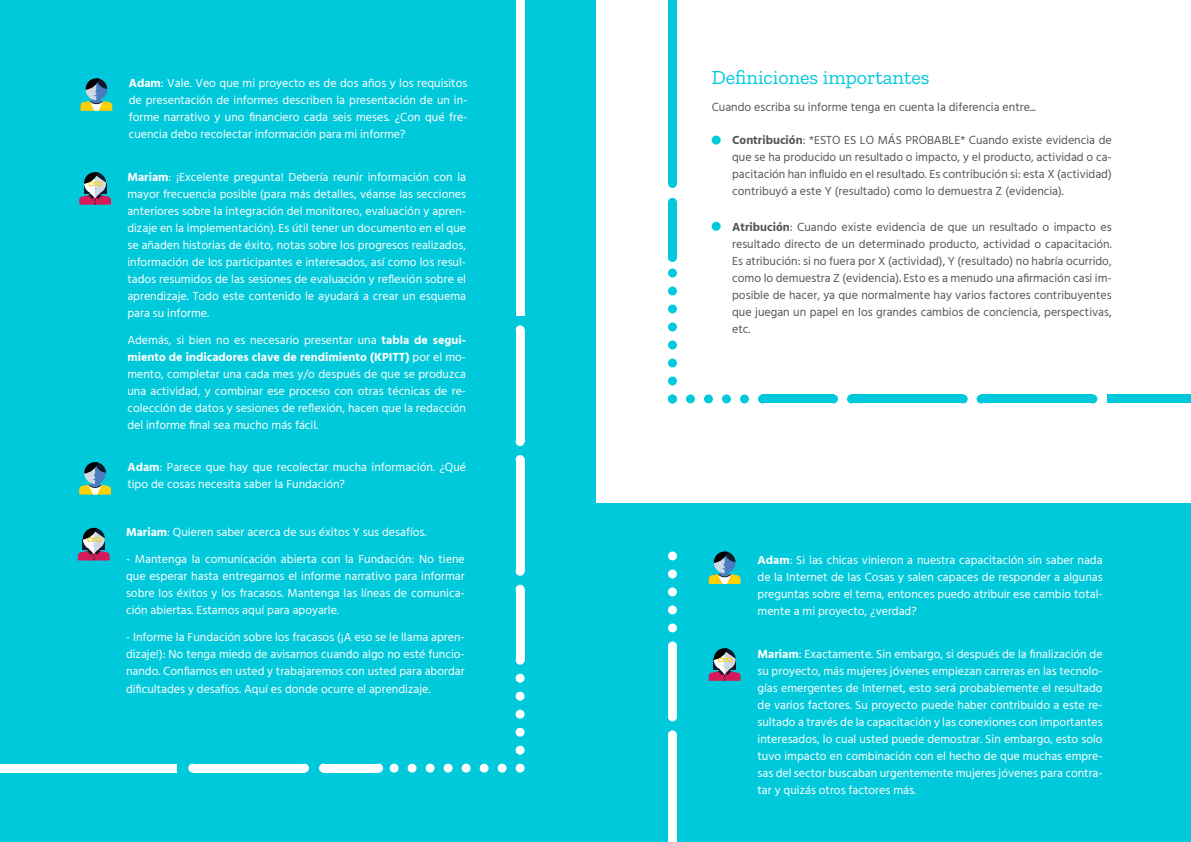
<style>
.page{position:relative;width:1191px;height:842px;background:#fff}
.page>*{position:absolute;margin:0;border:0;box-sizing:border-box;transform-origin:0 0}
.t1{font:20px "Zilla Slab";color:#00c9db}
.t2{font:12px/17px "Hind";color:#fff;text-align:justify}
.t3{font:12px/17px "Hind";color:#565656;text-align:justify}
.s1{font-weight:700}
</style>
<div class="page">
<div style="left:0;top:0;width:595px;height:842px;background:#00c9db"></div>
<svg style="left:79px;top:172px;width:32px;height:33px"></svg>
<svg style="left:80px;top:78px;width:32px;height:33px"></svg>
<svg style="left:78px;top:528px;width:32px;height:32px"></svg>
<svg style="left:79px;top:462px;width:32px;height:33px"></svg>
<div style="left:193px;top:764px;width:111px;height:8px;background:#fff"></div>
<div style="left:0;top:764px;width:176px;height:9px;background:#fff"></div>
<div style="left:319px;top:764px;width:9px;height:8px;background:#fff;border-radius:50%"></div>
<div style="left:323px;top:764px;width:55px;height:8px;background:#fff"></div>
<div style="left:374px;top:764px;width:9px;height:8px;background:#fff;border-radius:50%"></div>
<div style="left:515px;top:764px;width:9px;height:8px;background:#fff;border-radius:50%"></div>
<div style="left:497px;top:764px;width:9px;height:8px;background:#fff;border-radius:50%"></div>
<div style="left:479px;top:764px;width:9px;height:8px;background:#fff;border-radius:50%"></div>
<div style="left:461px;top:764px;width:9px;height:8px;background:#fff;border-radius:50%"></div>
<div style="left:443px;top:764px;width:9px;height:8px;background:#fff;border-radius:50%"></div>
<div style="left:425px;top:764px;width:9px;height:8px;background:#fff;border-radius:50%"></div>
<div style="left:407px;top:764px;width:9px;height:8px;background:#fff;border-radius:50%"></div>
<div style="left:389px;top:764px;width:9px;height:8px;background:#fff;border-radius:50%"></div>
<div style="left:300px;top:764px;width:9px;height:8px;background:#fff;border-radius:50%"></div>
<div style="left:188px;top:764px;width:9px;height:8px;background:#fff;border-radius:50%"></div>
<div style="left:515px;top:0;width:9px;height:315px;background:#fff"></div>
<div style="left:515px;top:746px;width:9px;height:9px;background:#fff;border-radius:50%"></div>
<div style="left:515px;top:728px;width:9px;height:9px;background:#fff;border-radius:50%"></div>
<div style="left:515px;top:710px;width:9px;height:9px;background:#fff;border-radius:50%"></div>
<div style="left:515px;top:692px;width:9px;height:9px;background:#fff;border-radius:50%"></div>
<div style="left:515px;top:674px;width:9px;height:9px;background:#fff;border-radius:50%"></div>
<div style="left:515px;top:656px;width:9px;height:9px;background:#fff;border-radius:50%"></div>
<div style="left:515px;top:589px;width:9px;height:71px;background:#fff"></div>
<div style="left:515px;top:585px;width:9px;height:9px;background:#fff;border-radius:50%"></div>
<div style="left:515px;top:330px;width:9px;height:112px;background:#fff"></div>
<div style="left:515px;top:459px;width:9px;height:112px;background:#fff"></div>
<div style="left:515px;top:325px;width:9px;height:9px;background:#fff;border-radius:50%"></div>
<div style="left:515px;top:437px;width:9px;height:9px;background:#fff;border-radius:50%"></div>
<div style="left:515px;top:455px;width:9px;height:9px;background:#fff;border-radius:50%"></div>
<div style="left:515px;top:567px;width:9px;height:9px;background:#fff;border-radius:50%"></div>
<div style="left:711px;top:136px;width:9px;height:9px;background:#00c9db;border-radius:50%"></div>
<div style="left:711px;top:222px;width:9px;height:9px;background:#00c9db;border-radius:50%"></div>
<div style="left:668px;top:198px;width:9px;height:9px;background:#00c9db;border-radius:50%"></div>
<div style="left:668px;top:202px;width:9px;height:55px;background:#00c9db"></div>
<div style="left:668px;top:253px;width:9px;height:9px;background:#00c9db;border-radius:50%"></div>
<div style="left:668px;top:376px;width:9px;height:9px;background:#00c9db;border-radius:50%"></div>
<div style="left:668px;top:358px;width:9px;height:9px;background:#00c9db;border-radius:50%"></div>
<div style="left:668px;top:340px;width:9px;height:9px;background:#00c9db;border-radius:50%"></div>
<div style="left:668px;top:322px;width:9px;height:9px;background:#00c9db;border-radius:50%"></div>
<div style="left:668px;top:304px;width:9px;height:9px;background:#00c9db;border-radius:50%"></div>
<div style="left:668px;top:286px;width:9px;height:9px;background:#00c9db;border-radius:50%"></div>
<div style="left:668px;top:268px;width:9px;height:9px;background:#00c9db;border-radius:50%"></div>
<div style="left:668px;top:0;width:9px;height:183px;background:#00c9db"></div>
<div style="left:668px;top:179px;width:9px;height:9px;background:#00c9db;border-radius:50%"></div>
<div style="left:981px;top:394px;width:111px;height:9px;background:#00c9db"></div>
<div style="left:1107px;top:394px;width:84px;height:9px;background:#00c9db"></div>
<div style="left:668px;top:394px;width:9px;height:9px;background:#00c9db;border-radius:50%"></div>
<div style="left:686px;top:394px;width:9px;height:9px;background:#00c9db;border-radius:50%"></div>
<div style="left:704px;top:394px;width:9px;height:9px;background:#00c9db;border-radius:50%"></div>
<div style="left:722px;top:394px;width:9px;height:9px;background:#00c9db;border-radius:50%"></div>
<div style="left:740px;top:394px;width:9px;height:9px;background:#00c9db;border-radius:50%"></div>
<div style="left:758px;top:394px;width:9px;height:9px;background:#00c9db;border-radius:50%"></div>
<div style="left:762px;top:394px;width:71px;height:9px;background:#00c9db"></div>
<div style="left:829px;top:394px;width:9px;height:9px;background:#00c9db;border-radius:50%"></div>
<div style="left:851px;top:394px;width:112px;height:9px;background:#00c9db"></div>
<div style="left:1088px;top:394px;width:9px;height:9px;background:#00c9db;border-radius:50%"></div>
<div style="left:976px;top:394px;width:9px;height:9px;background:#00c9db;border-radius:50%"></div>
<div style="left:958px;top:394px;width:9px;height:9px;background:#00c9db;border-radius:50%"></div>
<div style="left:847px;top:394px;width:9px;height:9px;background:#00c9db;border-radius:50%"></div>
<div style="left:595px;top:503px;width:596px;height:339px;background:#00c9db"></div>
<svg style="left:709px;top:551px;width:31px;height:33px"></svg>
<svg style="left:709px;top:648px;width:31px;height:33px"></svg>
<div style="left:668px;top:551px;width:9px;height:9px;background:#fff;border-radius:50%"></div>
<div style="left:668px;top:569px;width:9px;height:9px;background:#fff;border-radius:50%"></div>
<div style="left:668px;top:587px;width:9px;height:9px;background:#fff;border-radius:50%"></div>
<div style="left:668px;top:605px;width:9px;height:9px;background:#fff;border-radius:50%"></div>
<div style="left:668px;top:623px;width:9px;height:9px;background:#fff;border-radius:50%"></div>
<div style="left:668px;top:641px;width:9px;height:9px;background:#fff;border-radius:50%"></div>
<div style="left:668px;top:646px;width:9px;height:71px;background:#fff"></div>
<div style="left:668px;top:712px;width:9px;height:9px;background:#fff;border-radius:50%"></div>
<div style="left:668px;top:735px;width:9px;height:107px;background:#fff"></div>
<div style="left:668px;top:730px;width:9px;height:9px;background:#fff;border-radius:50%"></div>
<p class="t2" style="left:129px;top:75px;width:340px"><span class="s1">Adam</span>: Vale. Veo que mi proyecto es de dos años y los requisitos de presentación de informes describen la presentación de un in&shy;forme narrativo y uno financiero cada seis meses. ¿Con qué fre&shy;cuencia debo recolectar información para mi informe?</p>
<p class="t2" style="left:127px;top:169px;width:340px"><span class="s1">Mariam</span>: ¡Excelente pregunta! Debería reunir información con la mayor frecuencia posible (para más detalles, véanse las secciones anteriores sobre la integración del monitoreo, evaluación y apren&shy;dizaje en la implementación). Es útil tener un documento en el que se añaden historias de éxito, notas sobre los progresos realizados, información de los participantes e interesados, así como los resul&shy;tados resumidos de las sesiones de evaluación y reflexión sobre el aprendizaje. Todo este contenido le ayudará a crear un esquema para su informe.</p>
<p class="t2" style="left:127px;top:332px;width:340px">Además, si bien no es necesario presentar una <span class="s1">tabla de segui&shy;miento de indicadores clave de rendimiento (KPITT)</span> por el mo&shy;mento, completar una cada mes y/o después de que se produzca una actividad, y combinar ese proceso con otras técnicas de re&shy;colección de datos y sesiones de reflexión, hacen que la redacción del informe final sea mucho más fácil.</p>
<p class="t2" style="left:127px;top:459px;width:340px"><span class="s1">Adam</span>: Parece que hay que recolectar mucha información. ¿Qué tipo de cosas necesita saber la Fundación?</p>
<p class="t2" style="left:126px;top:525px;width:302px"><span class="s1">Mariam</span>: Quieren saber acerca de sus éxitos Y sus desafíos.</p>
<p class="t2" style="left:126px;top:552px;width:340px">- Mantenga la comunicación abierta con la Fundación: No tiene que esperar hasta entregarnos el informe narrativo para informar sobre los éxitos y los fracasos. Mantenga las líneas de comunica&shy;ción abiertas. Estamos aquí para apoyarle.</p>
<p class="t2" style="left:126px;top:630px;width:340px">- Informe la Fundación sobre los fracasos (¡A eso se le llama apren&shy;dizaje!): No tenga miedo de avisarnos cuando algo no esté funcio&shy;nando. Confiamos en usted y trabajaremos con usted para abordar dificultades y desafíos. Aquí es donde ocurre el aprendizaje.</p>
<h1 class="t1" style="left:711px;top:67px;width:219px">Definiciones importantes</h1>
<p class="t3" style="left:711px;top:100px;width:326px">Cuando escriba su informe tenga en cuenta la diferencia entre...</p>
<p class="t3" style="left:732px;top:133px;width:381px"><span class="s1">Contribución</span>: *ESTO ES LO MÁS PROBABLE* Cuando existe evidencia de que se ha producido un resultado o impacto, y el producto, actividad o ca&shy;pacitación han influido en el resultado. Es contribución si: esta X (actividad) contribuyó a este Y (resultado) como lo demuestra Z (evidencia).</p>
<p class="t3" style="left:732px;top:219px;width:381px"><span class="s1">Atribución</span>: Cuando existe evidencia de que un resultado o impacto es resultado directo de un determinado producto, actividad o capacitación.<br>Es atribución: si no fuera por X (actividad), Y (resultado) no habría ocurrido, como lo demuestra Z (evidencia). Esto es a menudo una afirmación casi im&shy;posible de hacer, ya que normalmente hay varios factores contribuyentes que juegan un papel en los grandes cambios de conciencia, perspectivas, etc.</p>
<p class="t2" style="left:757px;top:552px;width:347px"><span class="s1">Adam</span>: Si las chicas vinieron a nuestra capacitación sin saber nada de la Internet de las Cosas y salen capaces de responder a algunas preguntas sobre el tema, entonces puedo atribuir ese cambio total&shy;mente a mi proyecto, ¿verdad?</p>
<p class="t2" style="left:757px;top:646px;width:347px"><span class="s1">Mariam</span>: Exactamente. Sin embargo, si después de la finalización de su proyecto, más mujeres jóvenes empiezan carreras en las tecnolo&shy;gías emergentes de Internet, esto será probablemente el resultado de varios factores. Su proyecto puede haber contribuido a este re&shy;sultado a través de la capacitación y las conexiones con importantes interesados, lo cual usted puede demostrar. Sin embargo, esto solo tuvo impacto en combinación con el hecho de que muchas empre&shy;sas del sector buscaban urgentemente mujeres jóvenes para contra&shy;tar y quizás otros factores más.</p>
</div>
